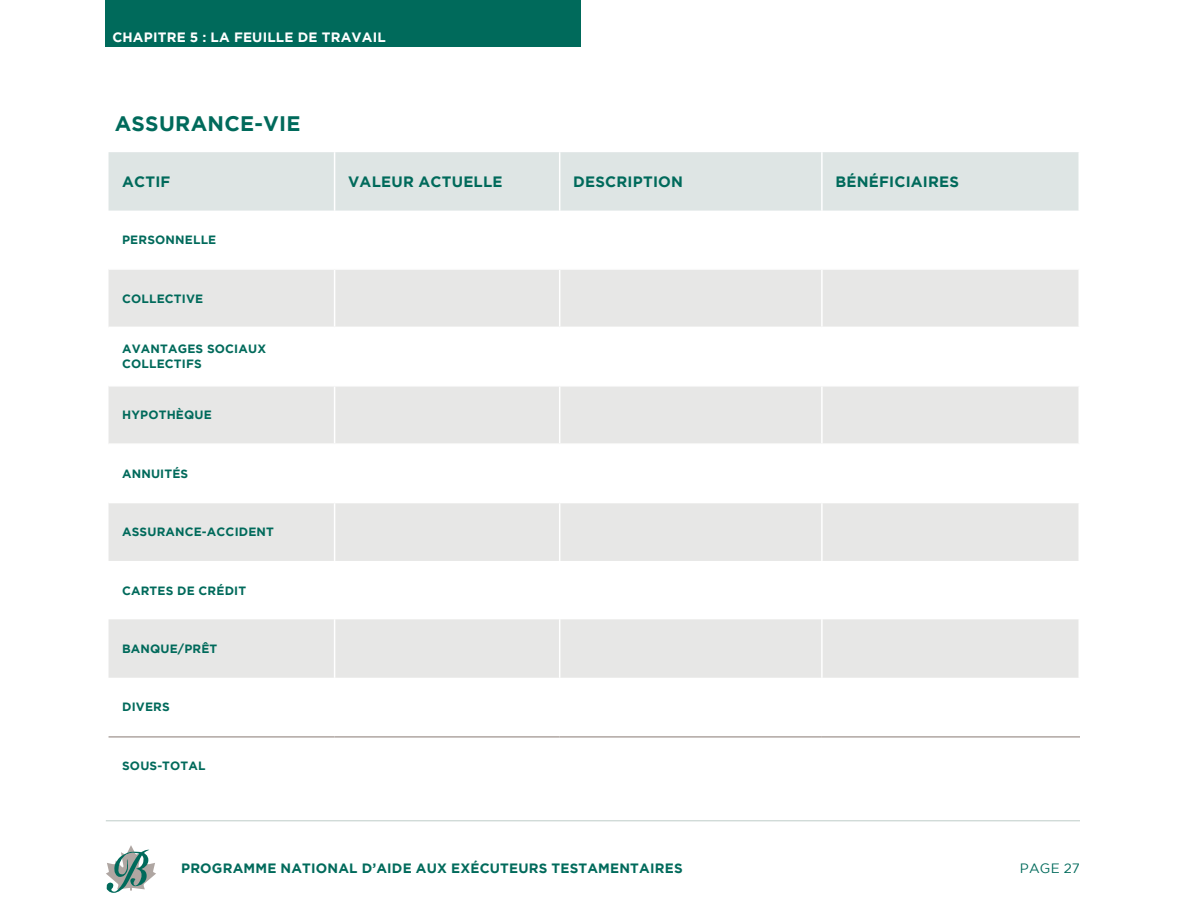
<style>
.page{position:relative;width:1188px;height:918px;background:#fff}
.page>*{position:absolute;margin:0;border:0;box-sizing:border-box;transform-origin:0 0}
.t1{font:700 21px "Gotham";letter-spacing:.015em;color:#006a5b}
.t2{font:700 15px "Gotham";letter-spacing:.015em;color:#006a5b}
.t3{font:700 13.5px "Gotham";letter-spacing:.015em;color:#006a5b}
.t4{font:700 13.5px "Gotham";letter-spacing:.015em;color:#fff}
.t5{font:13.5px "Gotham";letter-spacing:.015em;color:#006a5b}
.t6{font:700 12px/15px "Gotham";letter-spacing:.015em;color:#006a5b}
</style>
<div class="page">
<svg style="left:106px;top:845px;width:50px;height:48px"></svg>
<hr style="left:106px;top:820px;width:974px;height:1px;background:#beccc9">
<div style="left:105px;top:0;width:475px;height:47px;background:#006a5b"></div>
<div style="left:109px;top:152px;width:969px;height:59px;background:#dee5e4"></div>
<svg style="left:109px;top:270px;width:969px;height:408px;fill:#e7e7e6"></svg>
<hr style="left:334px;top:270px;width:1px;height:57px;background:#fff">
<hr style="left:559px;top:270px;width:1px;height:57px;background:#fff">
<hr style="left:821px;top:270px;width:2px;height:57px;background:#fff">
<hr style="left:109px;top:327px;width:226px;height:1px;background:#fff">
<hr style="left:335px;top:327px;width:225px;height:1px;background:#fff">
<hr style="left:334px;top:328px;width:1px;height:57px;background:#fff">
<hr style="left:560px;top:327px;width:262px;height:1px;background:#fff">
<hr style="left:559px;top:328px;width:1px;height:57px;background:#fff">
<hr style="left:822px;top:327px;width:258px;height:1px;background:#fff">
<hr style="left:821px;top:328px;width:2px;height:57px;background:#fff">
<hr style="left:109px;top:385px;width:226px;height:2px;background:#fff">
<hr style="left:335px;top:385px;width:225px;height:2px;background:#fff">
<hr style="left:334px;top:387px;width:1px;height:56px;background:#fff">
<hr style="left:560px;top:385px;width:262px;height:2px;background:#fff">
<hr style="left:559px;top:387px;width:1px;height:56px;background:#fff">
<hr style="left:822px;top:385px;width:258px;height:2px;background:#fff">
<hr style="left:821px;top:387px;width:2px;height:56px;background:#fff">
<hr style="left:109px;top:443px;width:226px;height:2px;background:#fff">
<hr style="left:335px;top:443px;width:225px;height:2px;background:#fff">
<hr style="left:334px;top:445px;width:1px;height:57px;background:#fff">
<hr style="left:560px;top:443px;width:262px;height:2px;background:#fff">
<hr style="left:559px;top:445px;width:1px;height:57px;background:#fff">
<hr style="left:822px;top:443px;width:258px;height:2px;background:#fff">
<hr style="left:821px;top:445px;width:2px;height:57px;background:#fff">
<hr style="left:109px;top:502px;width:226px;height:1px;background:#fff">
<hr style="left:335px;top:502px;width:225px;height:1px;background:#fff">
<hr style="left:334px;top:503px;width:1px;height:58px;background:#fff">
<hr style="left:560px;top:502px;width:262px;height:1px;background:#fff">
<hr style="left:559px;top:503px;width:1px;height:58px;background:#fff">
<hr style="left:822px;top:502px;width:258px;height:1px;background:#fff">
<hr style="left:821px;top:503px;width:2px;height:58px;background:#fff">
<hr style="left:334px;top:561px;width:1px;height:58px;background:#fff">
<hr style="left:559px;top:561px;width:1px;height:58px;background:#fff">
<hr style="left:821px;top:561px;width:2px;height:58px;background:#fff">
<hr style="left:334px;top:619px;width:1px;height:59px;background:#fff">
<hr style="left:559px;top:619px;width:1px;height:59px;background:#fff">
<hr style="left:821px;top:619px;width:2px;height:59px;background:#fff">
<hr style="left:334px;top:152px;width:1px;height:59px;background:#fff">
<hr style="left:559px;top:152px;width:1px;height:59px;background:#fff">
<hr style="left:821px;top:152px;width:2px;height:59px;background:#fff">
<hr style="left:109px;top:736px;width:226px;height:2px;background:#afa6a2">
<hr style="left:335px;top:736px;width:225px;height:2px;background:#afa6a2">
<hr style="left:560px;top:736px;width:262px;height:2px;background:#afa6a2">
<hr style="left:822px;top:736px;width:258px;height:2px;background:#afa6a2">
<div style="left:119px;top:173px;width:212px;height:17px;background:#dee5e4"></div>
<div style="left:345px;top:173px;width:211px;height:17px;background:#dee5e4"></div>
<div style="left:570px;top:173px;width:249px;height:17px;background:#dee5e4"></div>
<div style="left:833px;top:173px;width:243px;height:17px;background:#dee5e4"></div>
<p class="t4" style="left:112px;top:30px;width:275px">CHAPITRE 5 : LA FEUILLE DE TRAVAIL</p>
<h1 class="t1" style="left:115px;top:111px;width:187px">ASSURANCE-VIE</h1>
<p class="t2" style="left:122px;top:173px;width:50px">ACTIF</p>
<p class="t2" style="left:348px;top:173px;width:156px">VALEUR ACTUELLE</p>
<p class="t2" style="left:573px;top:173px;width:111px">DESCRIPTION</p>
<p class="t2" style="left:835px;top:173px;width:125px">BÉNÉFICIAIRES</p>
<p class="t6" style="left:122px;top:232px;width:96px">PERSONNELLE</p>
<p class="t6" style="left:122px;top:291px;width:83px">COLLECTIVE</p>
<p class="t6" style="left:122px;top:341px;width:146px">AVANTAGES SOCIAUX<br>COLLECTIFS</p>
<p class="t6" style="left:122px;top:407px;width:91px">HYPOTHÈQUE</p>
<p class="t6" style="left:122px;top:466px;width:68px">ANNUITÉS</p>
<p class="t6" style="left:122px;top:524px;width:153px">ASSURANCE-ACCIDENT</p>
<p class="t6" style="left:122px;top:582px;width:126px">CARTES DE CRÉDIT</p>
<p class="t6" style="left:122px;top:641px;width:97px">BANQUE/PRÊT</p>
<p class="t6" style="left:122px;top:699px;width:49px">DIVERS</p>
<p class="t6" style="left:122px;top:758px;width:85px">SOUS-TOTAL</p>
<p class="t3" style="left:181px;top:861px;width:503px">PROGRAMME NATIONAL D’AIDE AUX EXÉCUTEURS TESTAMENTAIRES</p>
<p class="t5" style="left:1020px;top:861px;width:62px">PAGE 27</p>
</div>
